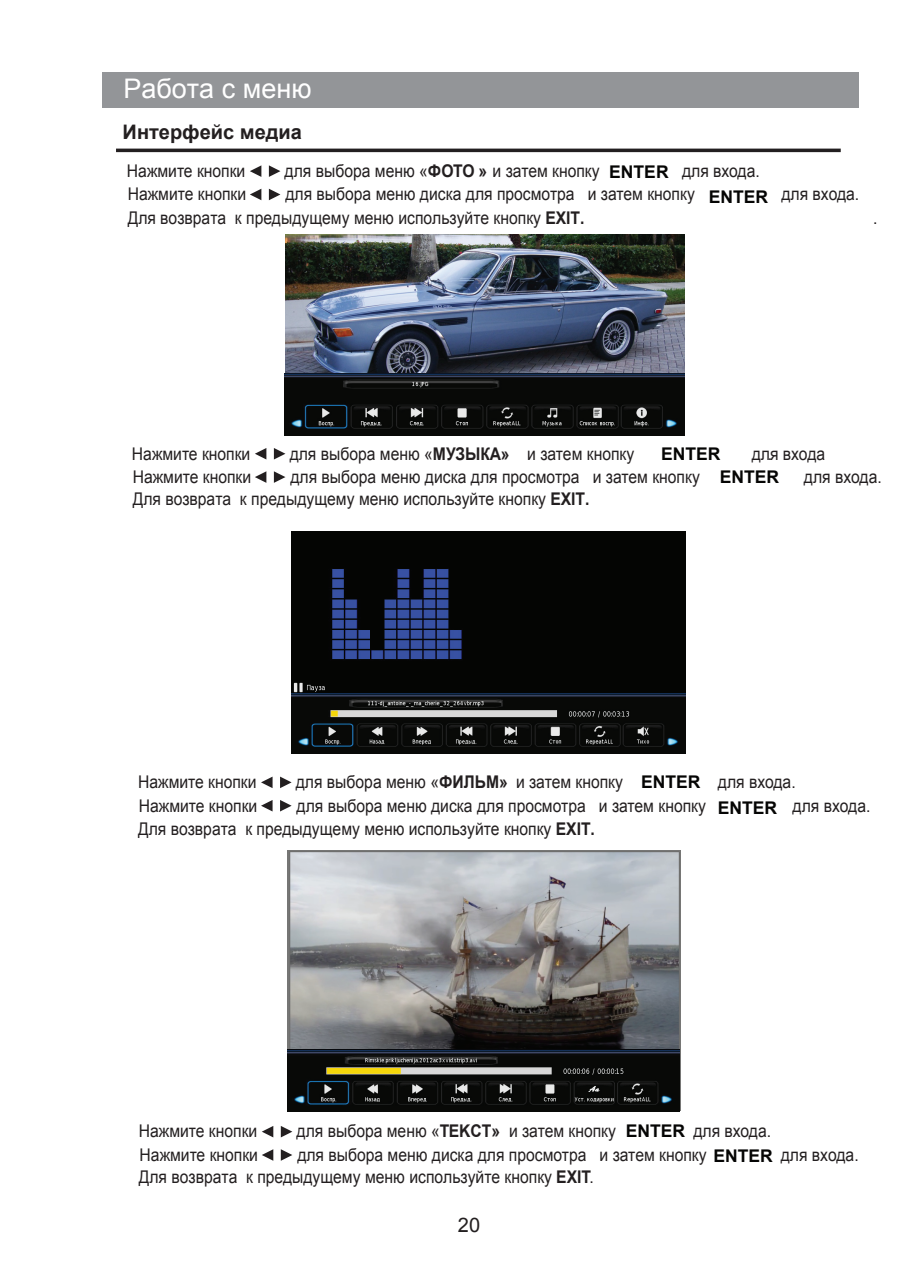
<style>
.page{position:relative;width:922px;height:1276px;background:#fff}
.page>*{position:absolute;margin:0;border:0;box-sizing:border-box;transform-origin:0 0}
.t1{font:27px "Arial";color:#fff}
.t2{font:700 20px "Arial";color:#231f20}
.t3{font:20px "Arial";color:#231f20}
.t4{font:17.5px "Arial";color:#231f20;scale:.9 1}
.t5{font:700 17.5px/23.2px "Arial";color:#050504}
.s1{font-weight:700}
.s2{font-weight:700;color:#050504}
</style>
<div class="page">
<img style="left:285px;top:234px;width:399px;height:139px">
<div style="left:102px;top:72px;width:756px;height:35px;background:#939598"></div>
<hr style="left:116px;top:149px;width:724px;height:3px;background:#231f20">
<svg style="left:250px;top:165px;width:11px;height:12px"></svg>
<svg style="left:269px;top:165px;width:11px;height:12px"></svg>
<svg style="left:250px;top:189px;width:11px;height:11px"></svg>
<svg style="left:269px;top:189px;width:11px;height:11px"></svg>
<svg style="left:255px;top:448px;width:11px;height:11px"></svg>
<svg style="left:274px;top:448px;width:11px;height:11px"></svg>
<svg style="left:255px;top:471px;width:11px;height:12px"></svg>
<svg style="left:274px;top:471px;width:11px;height:12px"></svg>
<svg style="left:261px;top:777px;width:11px;height:11px"></svg>
<svg style="left:280px;top:776px;width:11px;height:12px"></svg>
<svg style="left:261px;top:800px;width:11px;height:11px"></svg>
<svg style="left:280px;top:800px;width:11px;height:11px"></svg>
<svg style="left:262px;top:1126px;width:11px;height:11px"></svg>
<svg style="left:281px;top:1126px;width:11px;height:11px"></svg>
<svg style="left:262px;top:1149px;width:11px;height:11px"></svg>
<svg style="left:281px;top:1149px;width:11px;height:11px"></svg>
<img style="left:285px;top:373px;width:399px;height:62px">
<img style="left:291px;top:531px;width:393px;height:222px">
<img style="left:287px;top:850px;width:393px;height:260px">
<img style="left:287px;top:1049px;width:392px;height:62px">
<h1 class="t1" style="left:123px;top:70px;width:190px">Работа с меню</h1>
<p class="t2" style="left:123px;top:118px;width:181px">Интерфейс медиа</p>
<p class="t4" style="left:127px;top:159px;width:133px">Нажмите кнопки</p>
<p class="t4" style="left:284px;top:159px;width:351px">для выбора меню «<span class="s1">ФОТО »</span> и затем кнопку</p>
<p class="t4" style="left:681px;top:159px;width:88px">адохвялд .</p>
<p class="t5" style="left:609px;top:161px;width:61px">ENTER</p>
<p class="t4" style="left:128px;top:182px;width:133px">Нажмите кнопки</p>
<p class="t4" style="left:285px;top:182px;width:456px">для выбора меню диска для просмотра и затем кнопку</p>
<p class="t4" style="left:781px;top:182px;width:88px">для входа.</p>
<p class="t5" style="left:708px;top:185px;width:61px">ENTER</p>
<p class="t4" style="left:128px;top:206px;width:509px">Для возврата к предыдущему меню используйте кнопку <span class="s1">EXIT.</span></p>
<p class="t4" style="left:872px;top:206px;width:6px">.</p>
<p class="t4" style="left:132px;top:441px;width:133px">Нажмите кнопки</p>
<p class="t4" style="left:289px;top:441px;width:384px">для выбора меню «<span class="s1">МУЗЫКА»</span> и затем кнопку</p>
<p class="t4" style="left:767px;top:441px;width:6px">.</p>
<p class="t5" style="left:719px;top:442px;width:61px;text-indent:-59px">ENTER<br>ENTER</p>
<p class="t4" style="left:751px;top:441px;width:83px">адохвялд</p>
<p class="t4" style="left:133px;top:465px;width:133px">Нажмите кнопки</p>
<p class="t4" style="left:290px;top:465px;width:456px">для выбора меню диска для просмотра и затем кнопку</p>
<p class="t4" style="left:803px;top:465px;width:88px">для входа.</p>
<p class="t4" style="left:133px;top:487px;width:509px">Для возврата к предыдущему меню используйте кнопку <span class="s1">EXIT.</span></p>
<p class="t4" style="left:138px;top:770px;width:133px">Нажмите кнопки</p>
<p class="t4" style="left:296px;top:770px;width:365px">для выбора меню «<span class="s1">ФИЛЬМ»</span> и затем кнопку</p>
<p class="t4" style="left:717px;top:770px;width:88px">для входа.</p>
<p class="t4" style="left:139px;top:793px;width:133px">Нажмите кнопки</p>
<p class="t4" style="left:296px;top:793px;width:456px">для выбора меню диска для просмотра и затем кнопку</p>
<p class="t4" style="left:792px;top:793px;width:88px">для входа.</p>
<p class="t5" style="left:641px;top:770px;width:61px">ENTER</p>
<p class="t5" style="left:717px;top:796px;width:61px">ENTER</p>
<p class="t4" style="left:138px;top:817px;width:509px">Для возврата к предыдущему меню используйте кнопку <span class="s1">EXIT.</span></p>
<p class="t4" style="left:139px;top:1119px;width:133px">Нажмите кнопки</p>
<p class="t4" style="left:296px;top:1119px;width:356px">для выбора меню «<span class="s1">ТEKCT»</span> и затем кнопку</p>
<p class="t4" style="left:693px;top:1119px;width:88px">адохвялд .</p>
<p class="t4" style="left:140px;top:1142px;width:133px">Нажмите кнопки</p>
<p class="t4" style="left:297px;top:1142px;width:529px">для выбора меню диска для просмотра и затем кнопку <span class="s2">ENTER</span></p>
<p class="t4" style="left:780px;top:1142px;width:88px">для входа.</p>
<p class="t4" style="left:139px;top:1165px;width:507px">Для возврата к предыдущему меню используйте кнопку <span class="s1">EXIT</span> .</p>
<p class="t5" style="left:625px;top:1120px;width:61px">ENTER</p>
<p class="t3" style="left:458px;top:1210px;width:24px">20</p>
</div>
